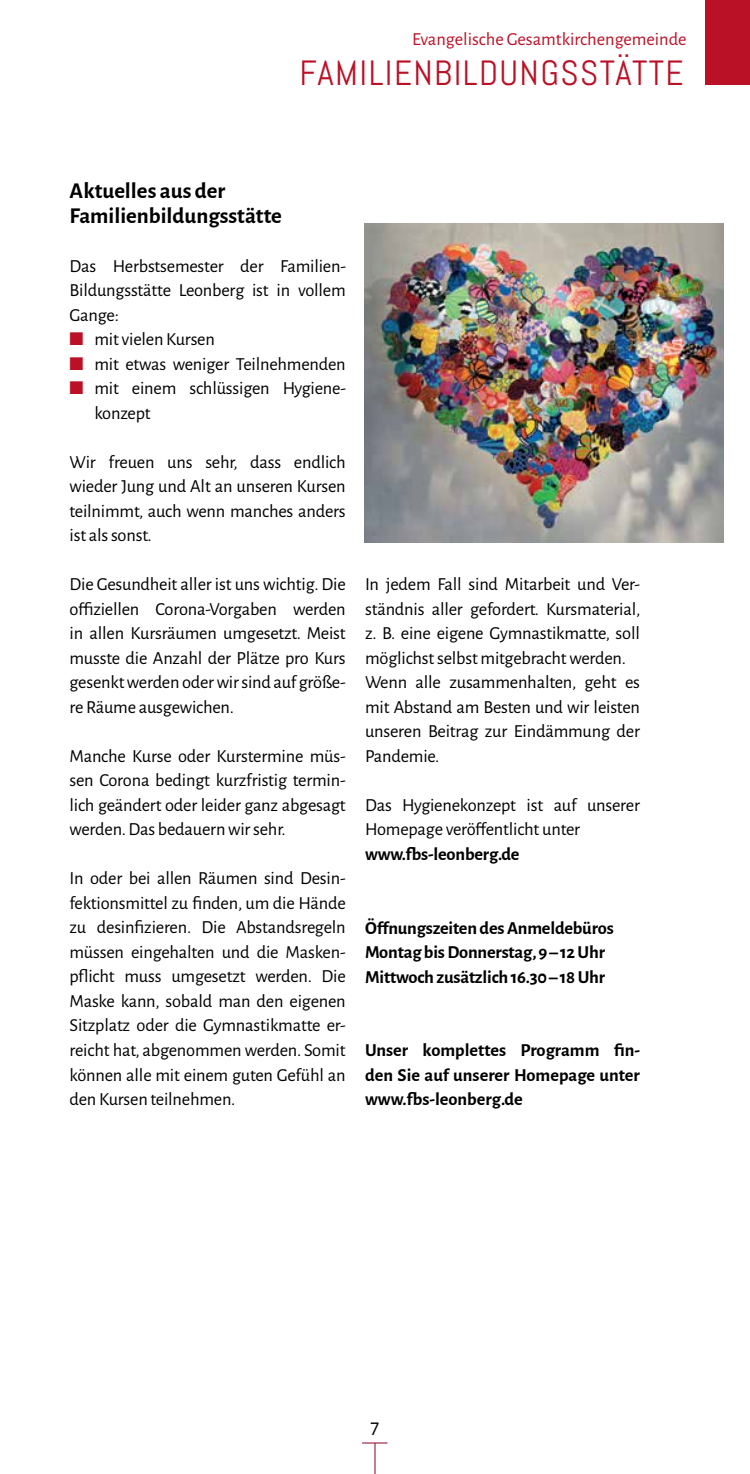
<style>
.page{position:relative;width:750px;height:1474px;background:#fff}
.page>*{position:absolute;margin:0;border:0;box-sizing:border-box;transform-origin:0 0}
.t1{font:35px "Abel";letter-spacing:.04em;color:#ba1127}
.t2{font:700 22.75px/24.5px "Alegreya Sans";color:#000}
.t3{font:21px "Alegreya Sans";color:#000}
.t4{font:18.38px/24.5px "Alegreya Sans";letter-spacing:-.01em;color:#000;text-align:justify}
.t5{font:700 18.38px/24.5px "Alegreya Sans";letter-spacing:-.01em;color:#000}
.t6{font:18.38px "Alegreya Sans";color:#ba1127}
.s1{color:#ba1127}
</style>
<div class="page">
<svg style="left:362px;top:1442px;width:25px;height:1px"></svg>
<hr style="left:374px;top:1443px;width:1px;height:30px;background:#8b0021">
<div style="left:704px;top:0;width:45px;height:85px;background:#ba1127"></div>
<img style="left:364px;top:223px;width:359px;height:320px">
<p class="t6" style="left:412px;top:27px;width:276px">Evangelische Gesamtkirchengemeinde</p>
<h1 class="t1" style="left:299px;top:51px;width:385px">FAMILIEN BILDUNGSSTÄTTE</h1>
<p class="t2" style="left:69px;top:177px;width:214px">Aktuelles aus der<br>Familienbildungsstätte</p>
<p class="t4" style="left:69px;top:253px;width:278px">Das Herbstsemester der Familien-Bildungsstätte Leonberg ist in vollem Gange:</p>
<p class="t4" style="left:69px;top:326px;width:147px"><span class="s1">■</span> mit vielen Kursen</p>
<p class="t4" style="left:69px;top:351px;width:277px"><span class="s1">■</span> mit etwas weniger Teilnehmenden</p>
<p class="t4" style="left:94px;top:375px;width:253px;text-indent:-25px"><span class="s1">■</span> mit einem schlüssigen Hygiene&shy;konzept</p>
<p class="t4" style="left:69px;top:449px;width:277px">Wir freuen uns sehr, dass endlich wieder Jung und Alt an unseren Kursen teilnimmt, auch wenn manches anders ist als sonst.</p>
<p class="t4" style="left:69px;top:571px;width:277px">Die Gesundheit aller ist uns wichtig. Die offiziellen Corona-Vorgaben werden in allen Kursräumen umgesetzt. Meist musste die Anzahl der Plätze pro Kurs gesenkt werden oder wir sind auf größe&shy;re Räume ausgewichen.</p>
<p class="t4" style="left:69px;top:743px;width:277px">Manche Kurse oder Kurstermine müs&shy;sen Corona bedingt kurzfristig termin&shy;lich geändert oder leider ganz abgesagt werden. Das bedauern wir sehr.</p>
<p class="t4" style="left:69px;top:865px;width:277px">In oder bei allen Räumen sind Desin&shy;fektionsmittel zu finden, um die Hände zu desinfizieren. Die Abstandsregeln müssen eingehalten und die Masken&shy;pflicht muss umgesetzt werden. Die Maske kann, sobald man den eigenen Sitzplatz oder die Gymnastikmatte er&shy;reicht hat, abgenommen werden. Somit können alle mit einem guten Gefühl an den Kursen teilnehmen.</p>
<p class="t4" style="left:365px;top:571px;width:276px;text-align:left">In jedem Fall sind Mitarbeit und Ver&shy;ständnis aller gefordert. Kursmaterial, z. B. eine eigene Gymnastikmatte, soll möglichst selbst mitgebracht werden.<br>Wenn alle zusammenhalten, geht es mit Abstand am Besten und wir leisten unseren Beitrag zur Eindämmung der Pandemie.</p>
<p class="t4" style="left:365px;top:792px;width:276px">Das Hygienekonzept ist auf unserer<br>Homepage veröffentlicht unter</p>
<p class="t5" style="left:365px;top:840px;width:156px">www.fbs-leonberg.de</p>
<p class="t5" style="left:365px;top:914px;width:250px">Öffnungszeiten des Anmeldebüros<br>Montag bis Donnerstag, 9 – 12 Uhr<br>Mittwoch zusätzlich 16.30 – 18 Uhr</p>
<p class="t5" style="left:365px;top:1036px;width:276px;text-align:justify">Unser komplettes Programm fin&shy;den Sie auf unserer Homepage unter www.fbs-leonberg.de</p>
<p class="t3" style="left:370px;top:1411px;width:10px">7</p>
</div>
